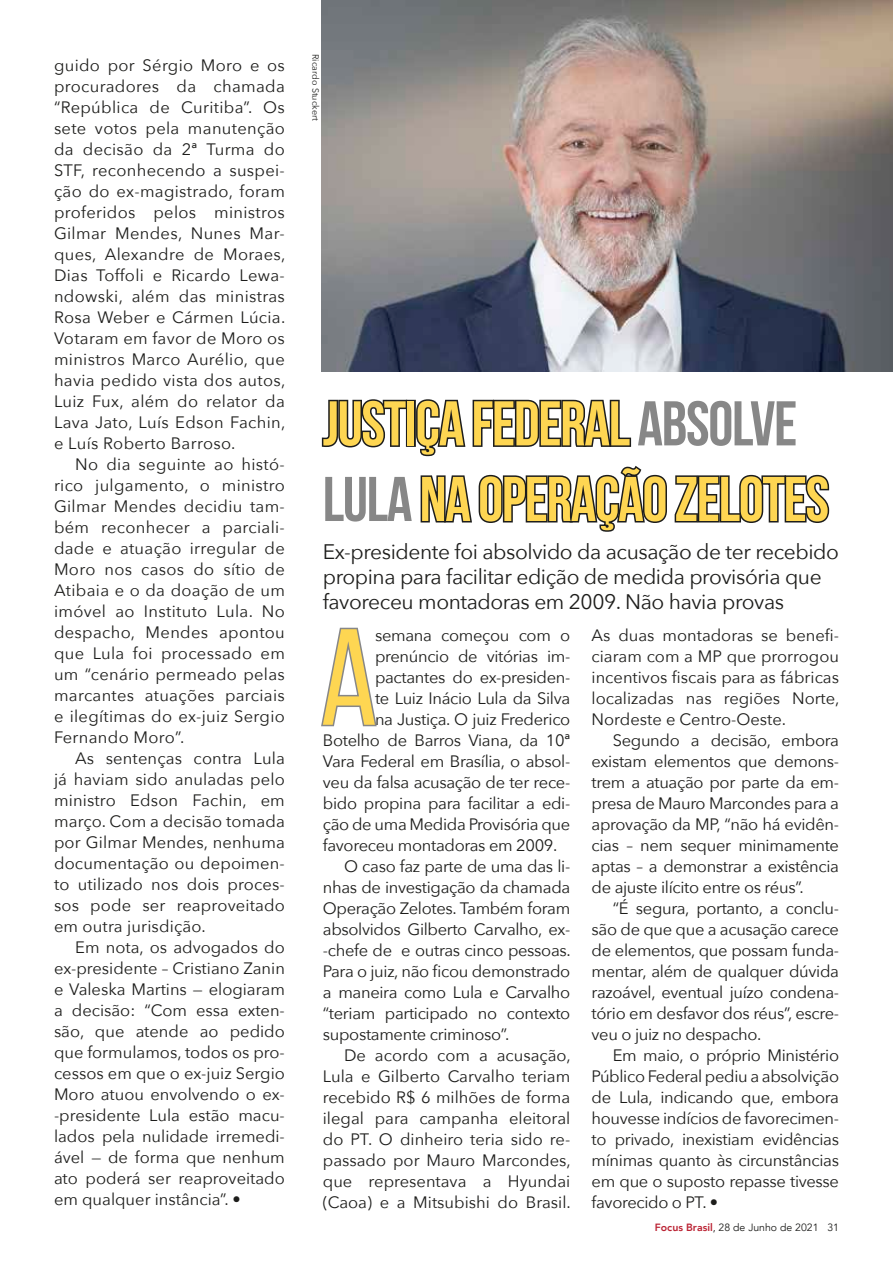
<style>
.page{position:relative;width:893px;height:1263px;background:#fff}
.page>*{position:absolute;margin:0;border:0;box-sizing:border-box;transform-origin:0 0}
.t1{font:136.5px "Bebas Neue";color:#fed652}
.t2{font:700 63px/75.6px "Bebas Neue";letter-spacing:-.02em;color:#fed652}
.t3{font:21px/25.2px "Avenir Next";letter-spacing:-.02em;color:#1d1d1b}
.t4{font:16.5px/21px "Avenir Next";letter-spacing:-.02em;color:#1d1d1b;text-align:justify}
.t5{font:16.5px "Avenir Next";color:#1d1d1b}
.t6{font:10.5px "Avenir";color:#1d1d1b}
.t7{font:9px "Avenir Next";color:#1d1d1b}
.s1{color:#878787}
.s2{font-weight:800;color:#bb2334}
</style>
<div class="page">
<img style="left:321px;top:0;width:572px;height:371px">
<svg style="left:321px;top:399px;width:88px;height:49px"></svg>
<div style="left:406px;top:400px;width:10px;height:47px;border:3px solid #1d1d1b"></div>
<svg style="left:415px;top:399px;width:415px;height:133px"></svg>
<svg style="left:321px;top:627px;width:56px;height:100px"></svg>
<p class="t4" style="left:54px;top:54px;width:233px">guido por Sérgio Moro e os procuradores da chamada “República de Curitiba”. Os sete votos pela manutenção da decisão da 2ª Turma do STF, reconhecendo a suspei&shy;ção do ex-magistrado, foram proferidos pelos ministros Gilmar Mendes, Nunes Mar&shy;ques, Alexandre de Moraes, Dias Toffoli e Ricardo Lewa&shy;ndowski, além das ministras Rosa Weber e Cármen Lúcia.<br>Votaram em favor de Moro os ministros Marco Aurélio, que havia pedido vista dos autos, Luiz Fux, além do relator da Lava Jato, Luís Edson Fachin, e Luís Roberto Barroso.</p>
<p class="t4" style="left:54px;top:453px;width:232px;text-indent:21px">No dia seguinte ao histó&shy;rico julgamento, o ministro Gilmar Mendes decidiu tam&shy;bém reconhecer a parciali&shy;dade e atuação irregular de Moro nos casos do sítio de Atibaia e o da doação de um imóvel ao Instituto Lula. No despacho, Mendes apontou que Lula foi processado em um “cenário permeado pelas marcantes atuações parciais e ilegítimas do ex-juiz Sergio Fernando Moro”.</p>
<p class="t4" style="left:54px;top:747px;width:232px;text-indent:21px">As sentenças contra Lula já haviam sido anuladas pelo ministro Edson Fachin, em março. Com a decisão tomada por Gilmar Mendes, nenhuma documentação ou depoimen&shy;to utilizado nos dois proces&shy;sos pode ser reaproveitado em outra jurisdição.</p>
<p class="t4" style="left:54px;top:936px;width:232px;text-indent:21px">Em nota, os advogados do ex-presidente – Cristiano Zanin e Valeska Martins — elogiaram a decisão: “Com essa exten&shy;são, que atende ao pedido que formulamos, todos os pro&shy;cessos em que o ex-juiz Sergio Moro atuou envolvendo o ex--presidente Lula estão macu&shy;lados pela nulidade irremedi&shy;ável — de forma que nenhum ato poderá ser reaproveitado em qualquer instância”. •</p>
<p class="t7" style="left:323px;top:54px;width:68px;rotate:90deg">Ricardo Stuckert</p>
<h2 class="t2" style="left:323px;top:385px;width:508px">JUSTIÇA FEDERAL <span class="s1">ABSOLVE<br>LULA</span> NA OPERAÇÃO ZELOTES</h2>
<p class="t3" style="left:323px;top:538px;width:518px">Ex-presidente foi absolvido da acusação de ter recebido propina para facilitar edição de medida provisória que favoreceu montadoras em 2009. Não havia provas</p>
<h1 class="t1" style="left:320px;top:604px;width:59px">A</h1>
<p class="t4" style="left:375px;top:624px;width:197px">semana começou com o</p>
<p class="t4" style="left:592px;top:624px;width:249px">As duas montadoras se benefi&shy;ciaram com a MP que prorrogou incentivos fiscais para as fábricas localizadas nas regiões Norte, Nordeste e Centro-Oeste.</p>
<p class="t4" style="left:592px;top:729px;width:249px;text-indent:21px">Segundo a decisão, embora existam elementos que demons&shy;trem a atuação por parte da em&shy;presa de Mauro Marcondes para a aprovação da MP, “não há evidên&shy;cias – nem sequer minimamente aptas – a demonstrar a existência de ajuste ilícito entre os réus”.</p>
<p class="t4" style="left:592px;top:897px;width:249px;text-indent:21px">“É segura, portanto, a conclu&shy;são de que que a acusação carece de elementos, que possam funda&shy;mentar, além de qualquer dúvida razoável, eventual juízo condena&shy;tório em desfavor dos réus”, escre&shy;veu o juiz no despacho.</p>
<p class="t4" style="left:592px;top:1044px;width:249px;text-indent:21px">Em maio, o próprio Ministério Público Federal pediu a absolvição de Lula, indicando que, embora houvesse indícios de favorecimen&shy;to privado, inexistiam evidências mínimas quanto às circunstâncias em que o suposto repasse tivesse favorecido o PT. •</p>
<p class="t4" style="left:375px;top:645px;width:197px">prenúncio de vitórias im-</p>
<p class="t4" style="left:375px;top:666px;width:197px">pactantes do ex-presiden-</p>
<p class="t4" style="left:375px;top:687px;width:197px">te Luiz Inácio Lula da Silva</p>
<p class="t4" style="left:375px;top:708px;width:197px">na Justiça. O juiz Frederico</p>
<p class="t4" style="left:323px;top:729px;width:249px">Botelho de Barros Viana, da 10ª</p>
<p class="t4" style="left:323px;top:750px;width:249px">Vara Federal em Brasília, o absol-</p>
<p class="t4" style="left:323px;top:771px;width:249px">veu da falsa acusação de ter rece-</p>
<p class="t4" style="left:323px;top:792px;width:249px">bido propina para facilitar a edi-</p>
<p class="t4" style="left:323px;top:813px;width:249px">ção de uma Medida Provisória que</p>
<p class="t4" style="left:323px;top:834px;width:236px">favoreceu montadoras em 2009.</p>
<p class="t4" style="left:344px;top:855px;width:228px">O caso faz parte de uma das li-</p>
<p class="t4" style="left:323px;top:876px;width:249px">nhas de investigação da chamada</p>
<p class="t4" style="left:323px;top:897px;width:249px">Operação Zelotes. Também foram</p>
<p class="t4" style="left:323px;top:918px;width:249px">absolvidos Gilberto Carvalho, ex-</p>
<p class="t4" style="left:323px;top:939px;width:249px">-chefe de e outras cinco pessoas.</p>
<p class="t4" style="left:323px;top:960px;width:249px">Para o juiz, não ficou demonstrado</p>
<p class="t4" style="left:323px;top:981px;width:249px">a maneira como Lula e Carvalho</p>
<p class="t4" style="left:323px;top:1002px;width:249px">“teriam participado no contexto</p>
<p class="t4" style="left:323px;top:1023px;width:188px">supostamente criminoso”.</p>
<p class="t5" style="left:344px;top:1041px;width:228px">De acordo com a acusação,</p>
<p class="t5" style="left:323px;top:1062px;width:249px">Lula e Gilberto Carvalho teriam</p>
<p class="t5" style="left:323px;top:1083px;width:249px">recebido R$ 6 milhões de forma</p>
<p class="t5" style="left:323px;top:1104px;width:249px">ilegal para campanha eleitoral</p>
<p class="t5" style="left:323px;top:1125px;width:249px">do PT. O dinheiro teria sido re-</p>
<p class="t5" style="left:323px;top:1146px;width:249px">passado por Mauro Marcondes,</p>
<p class="t5" style="left:323px;top:1167px;width:249px">que representava a Hyundai</p>
<p class="t5" style="left:323px;top:1188px;width:249px">(Caoa) e a Mitsubishi do Brasil.</p>
<p class="t6" style="left:655px;top:1221px;width:186px"><span class="s2">Focus Brasil</span>, 28 de Junho de 2021 31</p>
</div>
